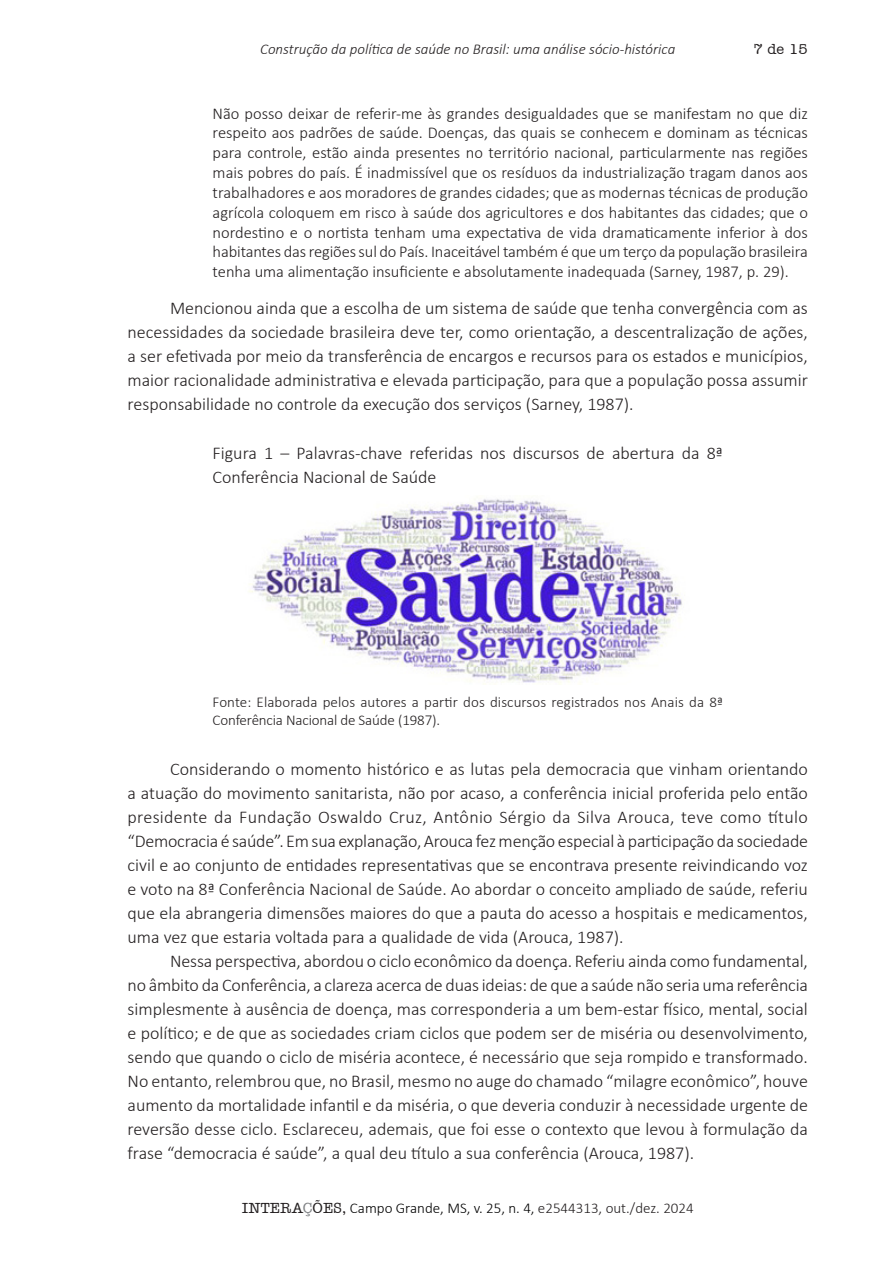
<style>
.page{position:relative;width:893px;height:1263px;background:#fff}
.page>*{position:absolute;margin:0;border:0;box-sizing:border-box;transform-origin:0 0}
.Corpo_do_texto{font:300 18px/24px "Calibri";color:#231f20;text-align:justify}
.Tabela_figura{font:300 18px/24px "Calibri";color:#231f20}
.Citação{font:300 16.5px/19.8px "Calibri";color:#231f20;text-align:justify}
.Legenda{font:300 15px/18px "Calibri";letter-spacing:.005em;color:#231f20}
.t1{font:italic 300 15px "Calibri";color:#231f20}
.t2{font:300 15px "Calibri";color:#000}
.t3{font:500 15px "Amer Typewriter IT Cby BT";color:#231f20}
.s1{font-family:"Amer Typewriter IT Cby BT";font-weight:500;color:#231f20}
.s2{font-family:"Amer Typewriter IT Cby BT";font-weight:500;color:#808285}
.s3{color:#231f20}
</style>
<div class="page">
<img style="left:249px;top:499px;width:433px;height:186px">
<p class="t1" style="left:260px;top:40px;width:417px">Construção da política de saúde no Brasil: uma análise sócio-histórica</p>
<p class="t3" style="left:753px;top:40px;width:56px">7 de 157</p>
<p class="Citação" style="left:213px;top:103px;width:597px">Não posso deixar de referir-me às grandes desigualdades que se manifestam no que diz respeito aos padrões de saúde. Doenças, das quais se conhecem e dominam as técnicas para controle, estão ainda presentes no território nacional, particularmente nas regiões mais pobres do país. É inadmissível que os resíduos da industrialização tragam danos aos trabalhadores e aos moradores de grandes cidades; que as modernas técnicas de produção agrícola coloquem em risco à saúde dos agricultores e dos habitantes das cidades; que o nordestino e o nortista tenham uma expectativa de vida dramaticamente inferior à dos habitantes das regiões sul do País. Inaceitável também é que um terço da população brasileira tenha uma alimentação insuficiente e absolutamente inadequada (Sarney, 1987, p. 29).</p>
<p class="Corpo_do_texto" style="left:128px;top:296px;width:682px;text-indent:43px">Mencionou ainda que a escolha de um sistema de saúde que tenha convergência com as necessidades da sociedade brasileira deve ter, como orientação, a descentralização de ações, a ser efetivada por meio da transferência de encargos e recursos para os estados e municípios, maior racionalidade administrativa e elevada participação, para que a população possa assumir responsabilidade no controle da execução dos serviços (Sarney, 1987).</p>
<p class="Tabela_figura" style="left:213px;top:441px;width:512px">Figura 1 – Palavras-chave referidas nos discursos de abertura da 8ª<br>Conferência Nacional de Saúde</p>
<p class="Legenda" style="left:213px;top:693px;width:512px">Fonte: Elaborada pelos autores a partir dos discursos registrados nos Anais da 8ª<br>Conferência Nacional de Saúde (1987).</p>
<p class="Corpo_do_texto" style="left:128px;top:756px;width:682px;text-indent:43px">Considerando o momento histórico e as lutas pela democracia que vinham orientando a atuação do movimento sanitarista, não por acaso, a conferência inicial proferida pelo então presidente da Fundação Oswaldo Cruz, Antônio Sérgio da Silva Arouca, teve como título “Democracia é saúde”. Em sua explanação, Arouca fez menção especial à participação da sociedade civil e ao conjunto de entidades representativas que se encontrava presente reivindicando voz e voto na 8ª Conferência Nacional de Saúde. Ao abordar o conceito ampliado de saúde, referiu que ela abrangeria dimensões maiores do que a pauta do acesso a hospitais e medicamentos, uma vez que estaria voltada para a qualidade de vida (Arouca, 1987).</p>
<p class="Corpo_do_texto" style="left:128px;top:948px;width:682px;text-indent:43px">Nessa perspectiva, abordou o ciclo econômico da doença. Referiu ainda como fundamental, no âmbito da Conferência, a clareza acerca de duas ideias: de que a saúde não seria uma referência simplesmente à ausência de doença, mas corresponderia a um bem-estar físico, mental, social e político; e de que as sociedades criam ciclos que podem ser de miséria ou desenvolvimento, sendo que quando o ciclo de miséria acontece, é necessário que seja rompido e transformado.<br>No entanto, relembrou que, no Brasil, mesmo no auge do chamado “milagre econômico”, houve aumento da mortalidade infantil e da miséria, o que deveria conduzir à necessidade urgente de reversão desse ciclo. Esclareceu, ademais, que foi esse o contexto que levou à formulação da frase “democracia é saúde”, a qual deu título a sua conferência (Arouca, 1987).</p>
<p class="t2" style="left:242px;top:1198px;width:453px"><span class="s1">INTERA</span><span class="s2">Ç</span><span class="s1">ÕES,</span> Campo Grande, MS, v. 25, n. 4, <span class="s3">e2544313, out./dez. 2024</span></p>
</div>
